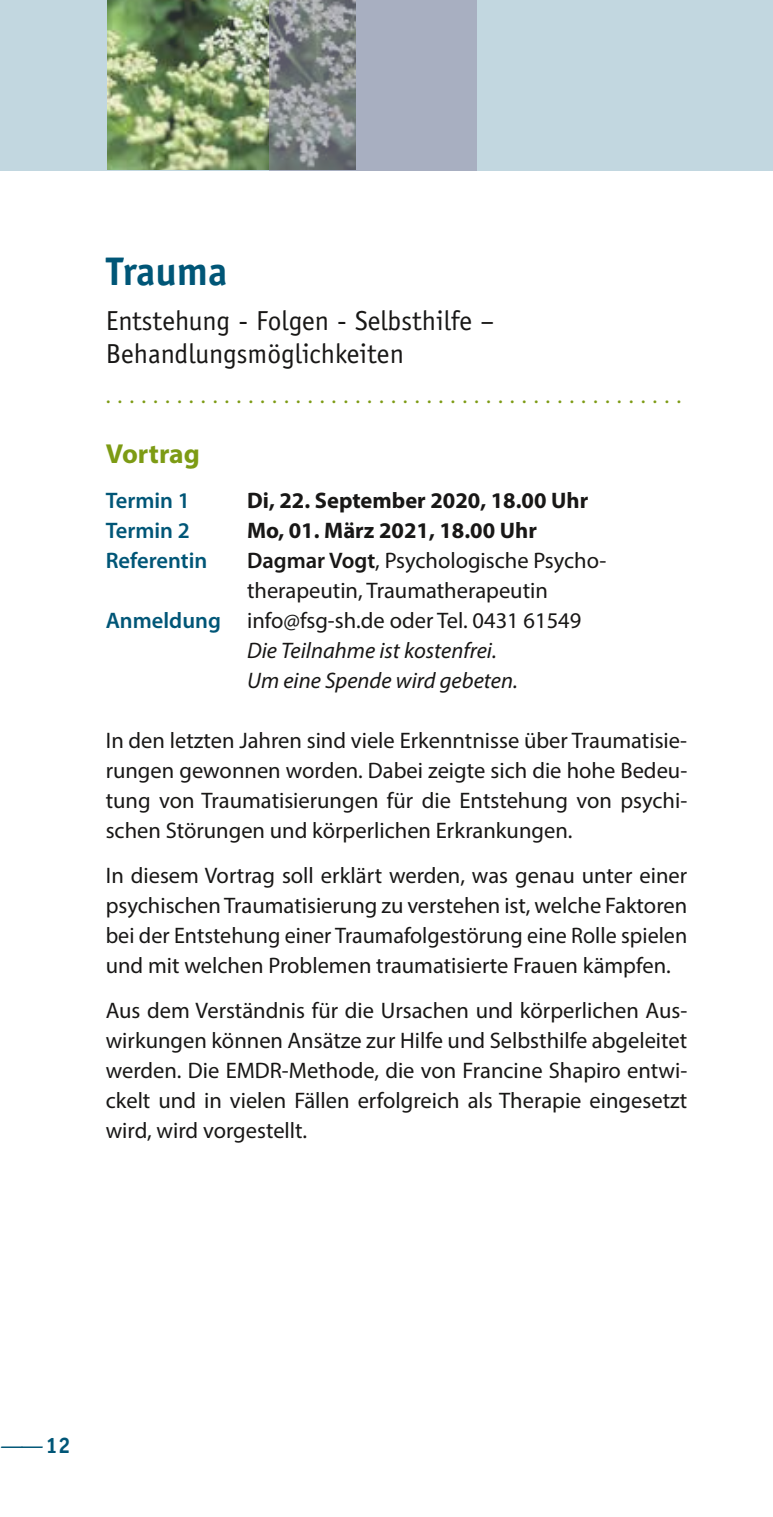
<style>
.page{position:relative;width:773px;height:1517px;background:#fff}
.page>*{position:absolute;margin:0;border:0;box-sizing:border-box;transform-origin:0 0}
.t1{font:700 40px "Officina Sans";color:#005677}
.t2{font:27.5px/33px "Officina Sans";color:#181716}
.t3{font:700 27.5px "Myriad Pro";color:#7d9b14}
.t4{font:22.5px/30px "Myriad Pro";color:#181716;text-align:justify}
.t5{font:700 22.5px "Myriad Pro";color:#181716}
.t6{font:italic 22.5px "Myriad Pro";color:#181716}
.t7{font:22.5px "The Sans B5 Plain";color:#7d9b14}
.t8{font:600 22.5px "Myriad Pro";color:#005677}
.t9{font:italic 22.5px "Officina Serif";color:#005677}
.s1{font-weight:600}
.s2{font-weight:600;color:#005677}
.s3{font-weight:700;font-style:normal}
</style>
<div class="page">
<div style="left:1px;top:0;width:771px;height:170px;background:#c2d7e0"></div>
<img style="left:107px;top:0;width:162px;height:170px">
<svg style="left:269px;top:0;width:207px;height:171px;background:#999fab"></svg>
<h1 class="t1" style="left:106px;top:246px;width:123px">Trauma</h1>
<p class="t2" style="left:106px;top:304px;width:390px">Entstehung - Folgen - Selbsthilfe –<br>Behandlungsmöglichkeiten</p>
<p class="t7" style="left:106px;top:383px;width:577px">.................................................</p>
<p class="t3" style="left:106px;top:436px;width:96px">Vortrag</p>
<p class="t8" style="left:106px;top:486px;width:86px">Termin 1</p>
<p class="t5" style="left:247px;top:486px;width:342px">Di, 22. September 2020, 18.00 Uhr</p>
<p class="t8" style="left:106px;top:516px;width:86px">Termin 2</p>
<p class="t5" style="left:247px;top:516px;width:291px">Mo, 01. März 2021, 18.00 Uhr</p>
<p class="t8" style="left:106px;top:546px;width:103px">Referentin</p>
<p class="t4" style="left:247px;top:545px;width:361px"><span class="s1">Dagmar Vogt</span>, Psychologische Psycho-</p>
<p class="t4" style="left:247px;top:575px;width:302px">therapeutin, Traumatherapeutin</p>
<p class="t4" style="left:106px;top:605px;width:477px"><span class="s2">Anmeldung</span> info@fsg-sh.de oder Tel. 0431 61549</p>
<p class="t6" style="left:247px;top:636px;width:251px">Die Teilnahme ist kostenfrei.</p>
<p class="t6" style="left:247px;top:666px;width:272px">Um eine Spende wird gebeten.</p>
<p class="t4" style="left:106px;top:725px;width:583px">In den letzten Jahren sind viele Erkenntnisse über Traumatisie&shy;rungen gewonnen worden. Dabei zeigte sich die hohe Bedeu&shy;tung von Traumatisierungen für die Entstehung von psychi&shy;schen Störungen und körperlichen Erkrankungen.</p>
<p class="t4" style="left:106px;top:860px;width:583px">In diesem Vortrag soll erklärt werden, was genau unter einer psychischen Traumatisierung zu verstehen ist, welche Faktoren bei der Entstehung einer Traumafolgestörung eine Rolle spielen und mit welchen Problemen traumatisierte Frauen kämpfen.</p>
<p class="t4" style="left:106px;top:995px;width:583px">Aus dem Verständnis für die Ursachen und körperlichen Aus&shy;wirkungen können Ansätze zur Hilfe und Selbsthilfe abgeleitet werden. Die EMDR-Methode, die von Francine Shapiro entwi&shy;ckelt und in vielen Fällen erfolgreich als Therapie eingesetzt wird, wird vorgestellt.</p>
<p class="t9" style="left:1px;top:1432px;width:71px">—— <span class="s3">12</span></p>
</div>
